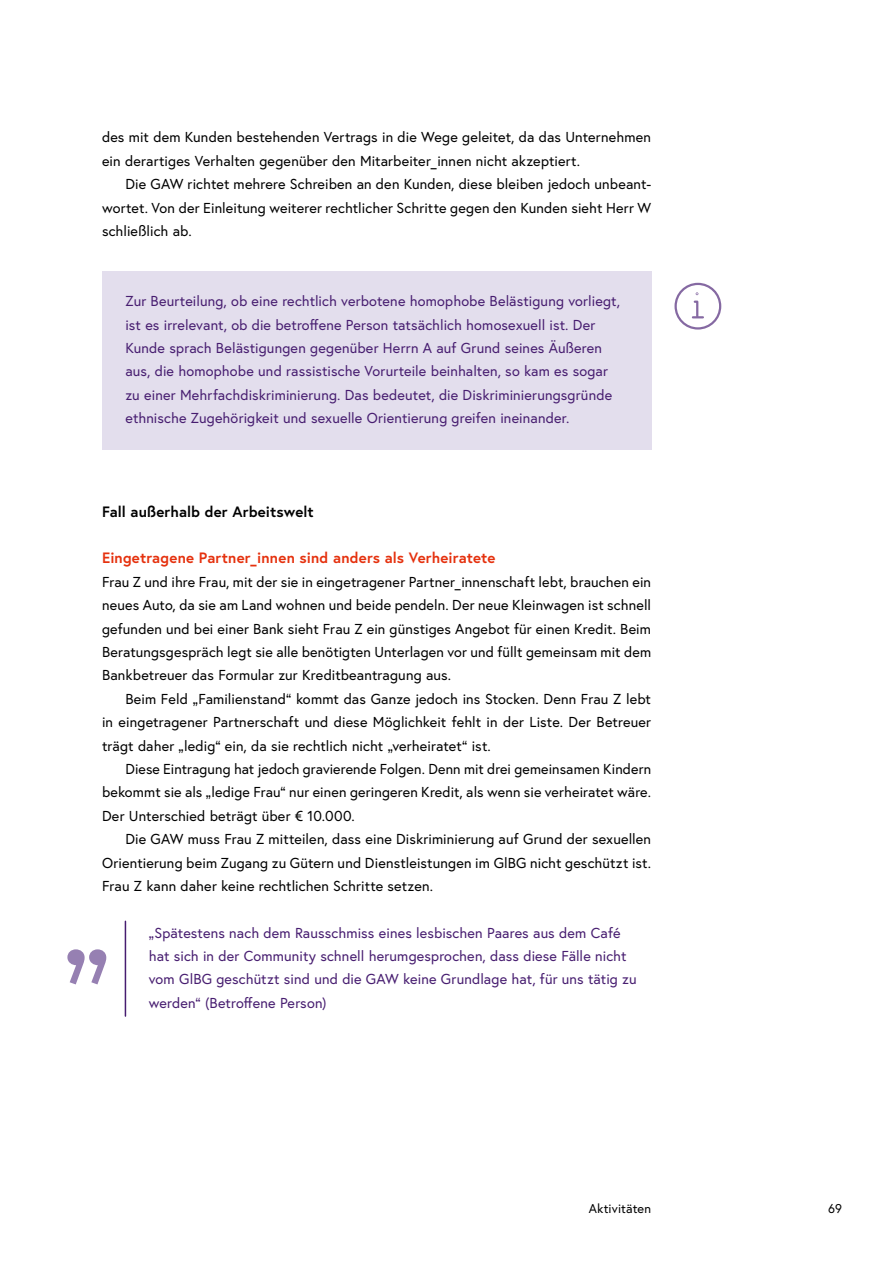
<style>
.page{position:relative;width:893px;height:1263px;background:#fff}
.page>*{position:absolute;margin:0;border:0;box-sizing:border-box;transform-origin:0 0}
.Überschriften_h5_ohne_Nummerierung{font:700 15px "Europa Austria";letter-spacing:.01em;color:#e5310e}
.Überschriften_h4_ohne_Num_5_5{font:700 15px "Europa Austria";letter-spacing:.005em;color:#000}
.p_Erstzeileneinzug{font:14.4px/23.4px "Europa Austria";letter-spacing:.01em;color:#000;text-align:justify}
.Infobox_p_Infobox_Kap_2_lila{font:14.4px/23.4px "Europa Austria";letter-spacing:.01em;color:#471d70}
.p_Absatzrahmen_O-Ton_Kap2{font:14.4px/23.4px "Europa Austria";letter-spacing:.01em;color:#471d70}
.p_Erstzeileneinzug_Abstand_danach{font:14.4px/23.4px "Europa Austria";letter-spacing:.01em;color:#000;text-align:justify}
.t1{font:12.75px "Europa Austria";letter-spacing:.01em;color:#000}
</style>
<div class="page">
<div style="left:102px;top:271px;width:549px;height:179px;background:#e3deed"></div>
<hr style="left:125px;top:921px;width:1px;height:95px;background:#471d70">
<div style="left:674px;top:283px;width:47px;height:47px;border:2px solid #8569a2;border-radius:50%"></div>
<svg style="left:692px;top:292px;width:11px;height:27px"></svg>
<svg style="left:67px;top:949px;width:39px;height:35px"></svg>
<p class="p_Erstzeileneinzug" style="left:102px;top:125px;width:551px">des mit dem Kunden bestehenden Vertrags in die Wege geleitet, da das Unternehmen ein derartiges Verhalten gegenüber den Mitarbeiter_innen nicht akzeptiert.</p>
<p class="p_Erstzeileneinzug_Abstand_danach" style="left:102px;top:172px;width:551px;text-indent:23px">Die GAW richtet mehrere Schreiben an den Kunden, diese bleiben jedoch unbeant&shy;wortet. Von der Einleitung weiterer rechtlicher Schritte gegen den Kunden sieht Herr W schließlich ab.</p>
<p class="Infobox_p_Infobox_Kap_2_lila" style="left:125px;top:289px;width:496px">Zur Beurteilung, ob eine rechtlich verbotene homophobe Belästigung vorliegt, ist es irrelevant, ob die betroffene Person tatsächlich homosexuell ist. Der Kunde sprach Belästigungen gegenüber Herrn A auf Grund seines Äußeren aus, die homophobe und rassistische Vorurteile beinhalten, so kam es sogar zu einer Mehrfachdiskriminierung. Das bedeutet, die Diskriminierungsgründe ethnische Zugehörigkeit und sexuelle Orientierung greifen ineinander.</p>
<h4 class="Überschriften_h4_ohne_Num_5_5" style="left:102px;top:501px;width:213px">Fall außerhalb der Arbeitswelt</h4>
<h5 class="Überschriften_h5_ohne_Nummerierung" style="left:102px;top:548px;width:395px">Eingetragene Partner_innen sind anders als Verheiratete</h5>
<p class="p_Erstzeileneinzug" style="left:102px;top:570px;width:551px">Frau Z und ihre Frau, mit der sie in eingetragener Partner_innenschaft lebt, brauchen ein neues Auto, da sie am Land wohnen und beide pendeln. Der neue Kleinwagen ist schnell gefunden und bei einer Bank sieht Frau Z ein günstiges Angebot für einen Kredit. Beim Beratungsgespräch legt sie alle benötigten Unterlagen vor und füllt gemeinsam mit dem Bankbetreuer das Formular zur Kreditbeantragung aus.</p>
<p class="p_Erstzeileneinzug" style="left:102px;top:687px;width:551px;text-indent:23px">Beim Feld „Familienstand“ kommt das Ganze jedoch ins Stocken. Denn Frau Z lebt in eingetragener Partnerschaft und diese Möglichkeit fehlt in der Liste. Der Betreuer trägt daher „ledig“ ein, da sie rechtlich nicht „verheiratet“ ist.</p>
<p class="p_Erstzeileneinzug" style="left:102px;top:757px;width:551px;text-indent:23px">Diese Eintragung hat jedoch gravierende Folgen. Denn mit drei gemeinsamen Kindern bekommt sie als „ledige Frau“ nur einen geringeren Kredit, als wenn sie verheiratet wäre.<br>Der Unterschied beträgt über € 10.000.</p>
<p class="p_Erstzeileneinzug" style="left:102px;top:827px;width:551px;text-indent:23px">Die GAW muss Frau Z mitteilen, dass eine Diskriminierung auf Grund der sexuellen Orientierung beim Zugang zu Gütern und Dienstleistungen im GlBG nicht geschützt ist.<br>Frau Z kann daher keine rechtlichen Schritte setzen.</p>
<p class="p_Absatzrahmen_O-Ton_Kap2" style="left:149px;top:921px;width:489px">„Spätestens nach dem Rausschmiss eines lesbischen Paares aus dem Café hat sich in der Community schnell herumgesprochen, dass diese Fälle nicht vom GlBG geschützt sind und die GAW keine Grundlage hat, für uns tätig zu werden“ (Betroffene Person)</p>
<p class="t1" style="left:589px;top:1200px;width:64px">Aktivitäten</p>
<p class="t1" style="left:828px;top:1200px;width:15px">69</p>
</div>
